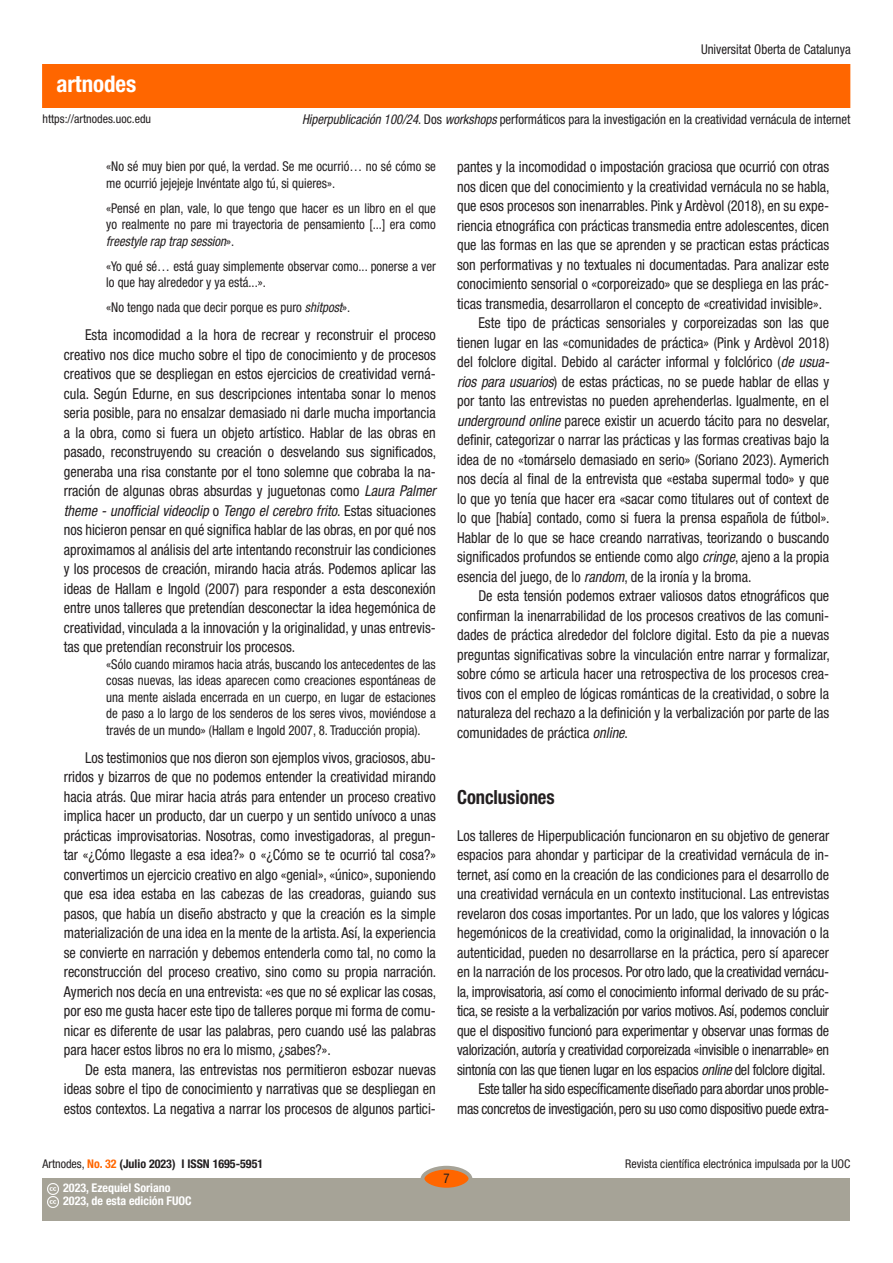
<style>
.page{position:relative;width:893px;height:1263px;background:#fff}
.page>*{position:absolute;margin:0;border:0;box-sizing:border-box;transform-origin:0 0}
.t1{font:700 condensed 22.95px "Helvetica Neue LT Std";color:#fff}
._03_apartat_1{font:700 condensed 19.5px "Helvetica Neue LT Std";color:#231f20;scale:.95 1}
._02_texto_base{font:condensed 15px/19.5px "Helvetica Neue LT Std";color:#231f20;text-align:justify;scale:.95 1}
._02_texto_base_1{font:condensed 15px/19.5px "Helvetica Neue LT Std";letter-spacing:-.02em;color:#231f20;text-align:justify;scale:.95 1}
._02_texto_base-2{font:condensed 15px/19.5px "Helvetica Neue LT Std";letter-spacing:-.02em;color:#231f20;text-align:right;scale:.95 1}
._02_texto_base_entrado{font:condensed 13.5px/16.5px "Helvetica Neue LT Std";color:#231f20;scale:.95 1}
.t2{font:condensed 12px "Helvetica Neue LT Std";color:#231f20}
.t3{font:700 condensed 12px/13.5px "Helvetica Neue LT Std";color:#fff}
.t4{font:700 condensed 12px "Helvetica Neue LT Std";color:#231f20}
.s1{font-style:italic}
.s2{font-weight:400}
.s3{color:#f60}
</style>
<div class="page">
<div style="left:43px;top:65px;width:807px;height:42px;background:#f60"></div>
<div style="left:43px;top:1178px;width:807px;height:42px;background:#a6a397"></div>
<div style="left:422px;top:1168px;width:48px;height:21px;background:#f60;border-radius:50%"></div>
<div style="left:421px;top:1166px;width:51px;height:25px;border:4px solid #a6a397;border-radius:50%"></div>
<svg style="left:47px;top:1183px;width:11px;height:25px"></svg>
<h1 class="t1" style="left:56px;top:69px;width:81px">artnodes</h1>
<p class="_02_texto_base_entrado" style="left:701px;top:41px;width:159px">Universitat Oberta de Catalunya</p>
<p class="t2" style="left:43px;top:112px;width:110px">https://artnodes.uoc.edu</p>
<p class="_02_texto_base_entrado" style="left:302px;top:111px;width:579px"><span class="s1">Hiperpublicación 100/24</span>. Dos <span class="s1">workshops</span> performáticos para la investigación en la creatividad vernácula de internet</p>
<h2 class="_02_texto_base_entrado" style="left:106px;top:158px;width:348px">«No sé muy bien por qué, la verdad. Se me ocurrió… no sé cómo se me ocurrió jejejeje Invéntate algo tú, si quieres».</h2>
<h2 class="_02_texto_base_entrado" style="left:106px;top:200px;width:348px;text-align:justify">«Pensé en plan, vale, lo que tengo que hacer es un libro en el que yo realmente no pare mi trayectoria de pensamiento [...] era como <span class="s1">freestyle rap trap session</span>».</h2>
<h2 class="_02_texto_base_entrado" style="left:106px;top:258px;width:348px">«Yo qué sé… está guay simplemente observar como... ponerse a ver lo que hay alrededor y ya está...».</h2>
<h2 class="_02_texto_base_entrado" style="left:106px;top:299px;width:258px">«No tengo nada que decir porque es puro <span class="s1">shitpost</span>».</h2>
<p class="_02_texto_base" style="left:64px;top:325px;width:394px;text-indent:21px">Esta incomodidad a la hora de recrear y reconstruir el proceso creativo nos dice mucho sobre el tipo de conocimiento y de procesos creativos que se despliegan en estos ejercicios de creatividad verná&shy;cula. Según Edurne, en sus descripciones intentaba sonar lo menos seria posible, para no ensalzar demasiado ni darle mucha importancia a la obra, como si fuera un objeto artístico. Hablar de las obras en pasado, reconstruyendo su creación o desvelando sus significados, generaba una risa constante por el tono solemne que cobraba la na&shy;rración de algunas obras absurdas y juguetonas como <span class="s1">Laura Palmer theme - unofficial videoclip</span> o <span class="s1">Tengo el cerebro frito</span>. Estas situaciones nos hicieron pensar en qué significa hablar de las obras, en por qué nos aproximamos al análisis del arte intentando reconstruir las condiciones y los procesos de creación, mirando hacia atrás. Podemos aplicar las ideas de Hallam e Ingold (2007) para responder a esta desconexión entre unos talleres que pretendían desconectar la idea hegemónica de creatividad, vinculada a la innovación y la originalidad, y unas entrevis&shy;tas que pretendían reconstruir los procesos.</p>
<h2 class="_02_texto_base_entrado" style="left:106px;top:656px;width:348px;text-align:justify">«Sólo cuando miramos hacia atrás, buscando los antecedentes de las cosas nuevas, las ideas aparecen como creaciones espontáneas de una mente aislada encerrada en un cuerpo, en lugar de estaciones de paso a lo largo de los senderos de los seres vivos, moviéndose a través de un mundo» (Hallam e Ingold 2007, 8. Traducción propia).</h2>
<p class="_02_texto_base" style="left:64px;top:748px;width:394px;text-indent:21px">Los testimonios que nos dieron son ejemplos vivos, graciosos, abu&shy;rridos y bizarros de que no podemos entender la creatividad mirando hacia atrás. Que mirar hacia atrás para entender un proceso creativo implica hacer un producto, dar un cuerpo y un sentido unívoco a unas prácticas improvisatorias. Nosotras, como investigadoras, al pregun&shy;tar «¿Cómo llegaste a esa idea?» o «¿Cómo se te ocurrió tal cosa?» convertimos un ejercicio creativo en algo «genial», «único», suponiendo que esa idea estaba en las cabezas de las creadoras, guiando sus pasos, que había un diseño abstracto y que la creación es la simple materialización de una idea en la mente de la artista. Así, la experiencia se convierte en narración y debemos entenderla como tal, no como la reconstrucción del proceso creativo, sino como su propia narración.<br>Aymerich nos decía en una entrevista: «es que no sé explicar las cosas, por eso me gusta hacer este tipo de talleres porque mi forma de comu&shy;nicar es diferente de usar las palabras, pero cuando usé las palabras para hacer estos libros no era lo mismo, ¿sabes?».</p>
<p class="_02_texto_base" style="left:64px;top:1060px;width:393px;text-indent:21px">De esta manera, las entrevistas nos permitieron esbozar nuevas ideas sobre el tipo de conocimiento y narrativas que se despliegan en estos contextos. La negativa a narrar los procesos de algunos partici-</p>
<p class="_02_texto_base" style="left:457px;top:157px;width:394px">pantes y la incomodidad o impostación graciosa que ocurrió con otras nos dicen que del conocimiento y la creatividad vernácula no se habla, que esos procesos son inenarrables. Pink y Ardèvol (2018), en su expe&shy;riencia etnográfica con prácticas transmedia entre adolescentes, dicen que las formas en las que se aprenden y se practican estas prácticas son performativas y no textuales ni documentadas. Para analizar este conocimiento sensorial o «corporeizado» que se despliega en las prác&shy;ticas transmedia, desarrollaron el concepto de «creatividad invisible».</p>
<p class="_02_texto_base" style="left:457px;top:313px;width:394px;text-indent:21px">Este tipo de prácticas sensoriales y corporeizadas son las que tienen lugar en las «comunidades de práctica» (Pink y Ardèvol 2018) del folclore digital. Debido al carácter informal y folclórico (<span class="s1">de usua&shy;rios para usuarios</span>) de estas prácticas, no se puede hablar de ellas y por tanto las entrevistas no pueden aprehenderlas. Igualmente, en el <span class="s1">underground online</span> parece existir un acuerdo tácito para no desvelar, definir, categorizar o narrar las prácticas y las formas creativas bajo la idea de no «tomárselo demasiado en serio» (Soriano 2023). Aymerich nos decía al final de la entrevista que «estaba supermal todo» y que lo que yo tenía que hacer era «sacar como titulares out of context de lo que [había] contado, como si fuera la prensa española de fútbol».<br>Hablar de lo que se hace creando narrativas, teorizando o buscando significados profundos se entiende como algo <span class="s1">cringe</span>, ajeno a la propia esencia del juego, de lo <span class="s1">random</span>, de la ironía y la broma.</p>
<p class="_02_texto_base" style="left:457px;top:586px;width:394px;text-indent:21px">De esta tensión podemos extraer valiosos datos etnográficos que confirman la inenarrabilidad de los procesos creativos de las comuni&shy;dades de práctica alrededor del folclore digital. Esto da pie a nuevas preguntas significativas sobre la vinculación entre narrar y formalizar, sobre cómo se articula hacer una retrospectiva de los procesos crea&shy;tivos con el empleo de lógicas románticas de la creatividad, o sobre la naturaleza del rechazo a la definición y la verbalización por parte de las comunidades de práctica <span class="s1">online</span>.</p>
<h2 class="_03_apartat_1" style="left:457px;top:786px;width:104px">Conclusiones</h2>
<p class="_02_texto_base_1" style="left:457px;top:826px;width:393px">Los talleres de Hiperpublicación funcionaron en su objetivo de generar espacios para ahondar y participar de la creatividad vernácula de in&shy;ternet, así como en la creación de las condiciones para el desarrollo de una creatividad vernácula en un contexto institucional. Las entrevistas revelaron dos cosas importantes. Por un lado, que los valores y lógicas hegemónicos de la creatividad, como la originalidad, la innovación o la autenticidad, pueden no desarrollarse en la práctica, pero sí aparecer en la narración de los procesos. Por otro lado, que la creatividad vernácu&shy;la, improvisatoria, así como el conocimiento informal derivado de su prác&shy;tica, se resiste a la verbalización por varios motivos. Así, podemos concluir que el dispositivo funcionó para experimentar y observar unas formas de valorización, autoría y creatividad corporeizada «invisible o inenarrable» en sintonía con las que tienen lugar en los espacios <span class="s1">online</span> del folclore digital.</p>
<p class="_02_texto_base-2" style="left:457px;top:1079px;width:393px">Este taller ha sido específicamente diseñado para abordar unos proble&shy;mas concretos de investigación, pero su uso como dispositivo puede extra-</p>
<p class="t4" style="left:43px;top:1157px;width:222px"><span class="s2">Artnodes,</span> <span class="s3">No. 32</span> (Julio 2023) I ISSN 1695-5951</p>
<p class="t2" style="left:625px;top:1157px;width:227px">Revista científica electrónica impulsada por la UOC</p>
<p class="t3" style="left:63px;top:1181px;width:130px">2023, Ezequiel Soriano<br>2023, de esta edición FUOC</p>
<p class="_02_texto_base_entrado" style="left:443px;top:1170px;width:8px">7</p>
</div>
